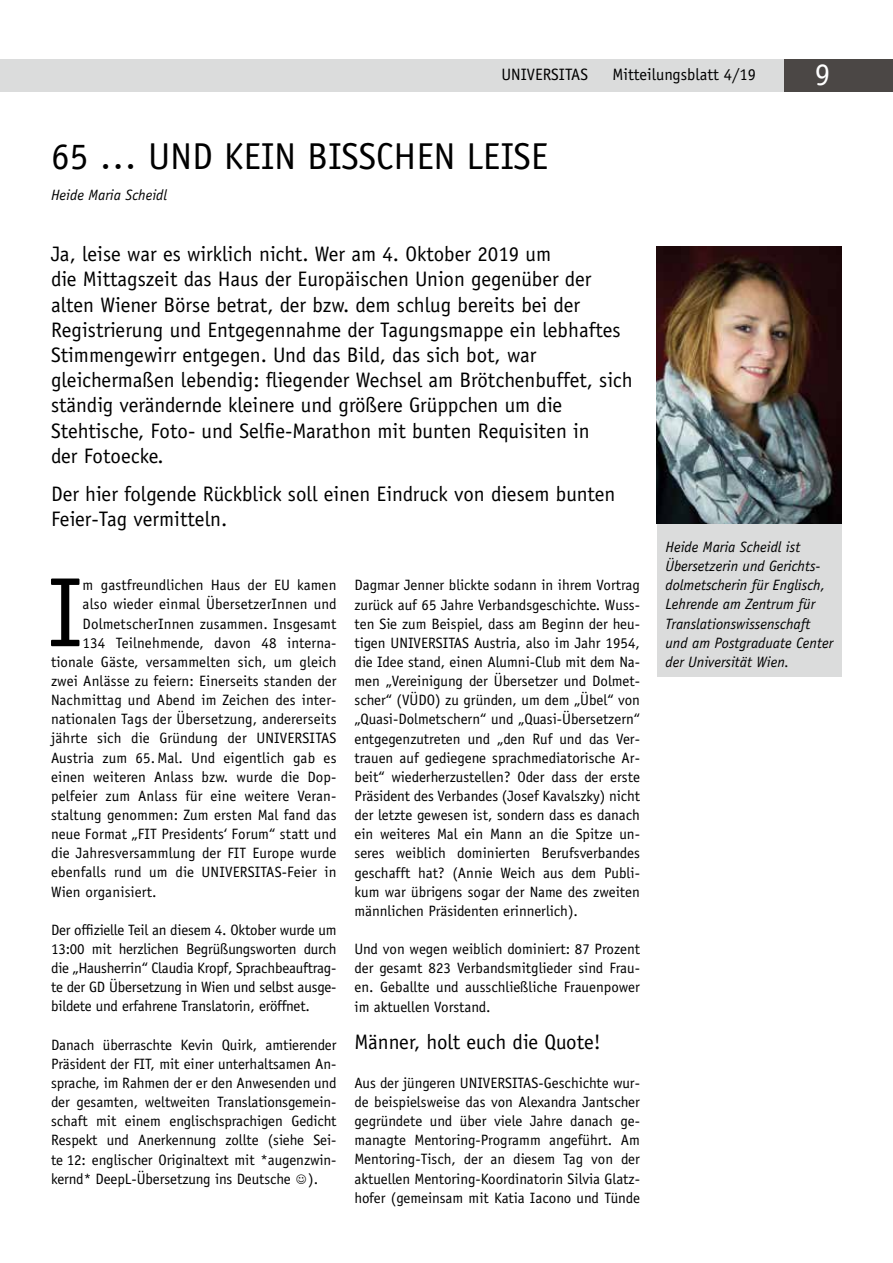
<style>
.page{position:relative;width:893px;height:1263px;background:#fff}
.page>*{position:absolute;margin:0;border:0;box-sizing:border-box;transform-origin:0 0}
.t1{font:98.85px "Officina Serif Std";color:#000}
.t2{font:37.5px "Officina Sans Std";color:#000}
.t3{font:31.5px "Officina Serif Std";color:#fff}
.t4{font:21px/25.2px "Officina Sans Std";color:#000}
.t5{font:16.5px "Officina Sans Std";color:#000}
.t6{font:15px/19.2px "Officina Sans Std";letter-spacing:.01em;color:#000;text-align:justify}
.t7{font:italic 15px/19.2px "Officina Sans Std";color:#000}
</style>
<div class="page">
<div style="left:0;top:59px;width:893px;height:33px;background:#dbdcdc"></div>
<div style="left:784px;top:59px;width:109px;height:33px;background:#4b4745"></div>
<div style="left:657px;top:504px;width:185px;height:173px;background:#dbdcdc"></div>
<img style="left:657px;top:246px;width:185px;height:277px">
<p class="t5" style="left:501px;top:65px;width:88px">UNIVERSITAS</p>
<p class="t5" style="left:612px;top:65px;width:145px">Mitteilungsblatt 4/19</p>
<h3 class="t3" style="left:815px;top:56px;width:17px">9</h3>
<h2 class="t2" style="left:51px;top:134px;width:499px">65 … UND KEIN BISSCHEN LEISE</h2>
<p class="t7" style="left:51px;top:185px;width:118px">Heide Maria Scheidl</p>
<p class="t4" style="left:51px;top:242px;width:583px">Ja, leise war es wirklich nicht. Wer am 4. Oktober 2019 um<br>die Mittagszeit das Haus der Europäischen Union gegenüber der alten Wiener Börse betrat, der bzw. dem schlug bereits bei der Registrierung und Entgegennahme der Tagungsmappe ein lebhaftes Stimmengewirr entgegen. Und das Bild, das sich bot, war gleichermaßen lebendig: fliegender Wechsel am Brötchenbuffet, sich ständig verändernde kleinere und größere Grüppchen um die Stehtische, Foto- und Selfie-Marathon mit bunten Requisiten in<br>der Fotoecke.</p>
<h3 class="t4" style="left:51px;top:481px;width:566px">Der hier folgende Rückblick soll einen Eindruck von diesem bunten<br>Feier-Tag vermitteln.</h3>
<h1 class="t1" style="left:49px;top:555px;width:34px">I</h1>
<p class="t6" style="left:83px;top:576px;width:255px">m gastfreundlichen Haus der EU kamen</p>
<p class="t6" style="left:83px;top:595px;width:255px">also wieder einmal ÜbersetzerInnen und</p>
<p class="t6" style="left:83px;top:614px;width:255px">DolmetscherInnen zusammen. Insgesamt</p>
<p class="t6" style="left:83px;top:633px;width:255px">134 Teilnehmende, davon 48 interna-</p>
<p class="t6" style="left:51px;top:652px;width:287px">tionale Gäste, versammelten sich, um gleich</p>
<p class="t6" style="left:51px;top:671px;width:287px">zwei Anlässe zu feiern: Einerseits standen der</p>
<p class="t6" style="left:51px;top:690px;width:287px">Nachmittag und Abend im Zeichen des inter-</p>
<p class="t6" style="left:51px;top:710px;width:287px">nationalen Tags der Übersetzung, andererseits</p>
<p class="t6" style="left:51px;top:729px;width:287px">jährte sich die Gründung der UNIVERSITAS</p>
<p class="t6" style="left:51px;top:748px;width:287px">Austria zum 65.Mal. Und eigentlich gab es</p>
<p class="t6" style="left:51px;top:767px;width:287px">einen weiteren Anlass bzw. wurde die Dop-</p>
<p class="t6" style="left:51px;top:786px;width:287px">pelfeier zum Anlass für eine weitere Veran-</p>
<p class="t6" style="left:51px;top:805px;width:287px">staltung genommen: Zum ersten Mal fand das</p>
<p class="t6" style="left:51px;top:824px;width:287px">neue Format „FIT Presidents‘ Forum“ statt und</p>
<p class="t6" style="left:51px;top:844px;width:287px">die Jahresversammlung der FIT Europe wurde</p>
<p class="t6" style="left:51px;top:863px;width:287px">ebenfalls rund um die UNIVERSITAS-Feier in</p>
<p class="t6" style="left:51px;top:882px;width:107px">Wien organisiert.</p>
<p class="t6" style="left:51px;top:920px;width:287px">Der offizielle Teil an diesem 4. Oktober wurde um 13:00 mit herzlichen Begrüßungsworten durch die „Hausherrin“ Claudia Kropf, Sprachbeauftrag&shy;te der GD Übersetzung in Wien und selbst ausge&shy;bildete und erfahrene Translatorin, eröffnet.</p>
<p class="t6" style="left:51px;top:1035px;width:287px">Danach überraschte Kevin Quirk, amtierender Präsident der FIT, mit einer unterhaltsamen An&shy;sprache, im Rahmen der er den Anwesenden und der gesamten, weltweiten Translationsgemein&shy;schaft mit einem englischsprachigen Gedicht Respekt und Anerkennung zollte (siehe Sei&shy;te 12: englischer Originaltext mit *augenzwin&shy;kernd* DeepL-Übersetzung ins Deutsche ☺).</p>
<p class="t6" style="left:354px;top:576px;width:287px">Dagmar Jenner blickte sodann in ihrem Vortrag zurück auf 65 Jahre Verbandsgeschichte. Wuss&shy;ten Sie zum Beispiel, dass am Beginn der heu&shy;tigen UNIVERSITAS Austria, also im Jahr 1954, die Idee stand, einen Alumni-Club mit dem Na&shy;men „Vereinigung der Übersetzer und Dolmet&shy;scher“ (VÜDO) zu gründen, um dem „Übel“ von „Quasi-Dolmetschern“ und „Quasi-Übersetzern“ entgegenzutreten und „den Ruf und das Ver&shy;trauen auf gediegene sprachmediatorische Ar&shy;beit“ wiederherzustellen? Oder dass der erste Präsident des Verbandes (Josef Kavalszky) nicht der letzte gewesen ist, sondern dass es danach ein weiteres Mal ein Mann an die Spitze un&shy;seres weiblich dominierten Berufsverbandes geschafft hat? (Annie Weich aus dem Publi&shy;kum war übrigens sogar der Name des zweiten männlichen Präsidenten erinnerlich).</p>
<p class="t6" style="left:354px;top:939px;width:287px">Und von wegen weiblich dominiert: 87 Prozent der gesamt 823 Verbandsmitglieder sind Frau&shy;en. Geballte und ausschließliche Frauenpower im aktuellen Vorstand.</p>
<h3 class="t4" style="left:354px;top:1029px;width:248px">Männer, holt euch die Quote!</h3>
<p class="t6" style="left:354px;top:1073px;width:287px">Aus der jüngeren UNIVERSITAS-Geschichte wur&shy;de beispielsweise das von Alexandra Jantscher gegründete und über viele Jahre danach ge&shy;managte Mentoring-Programm angeführt. Am Mentoring-Tisch, der an diesem Tag von der aktuellen Mentoring-Koordinatorin Silvia Glatz&shy;hofer (gemeinsam mit Katia Iacono und Tünde</p>
<p class="t7" style="left:665px;top:537px;width:169px">Heide Maria Scheidl ist<br>Übersetzerin und Gerichts&shy;dolmetscherin für Englisch,<br>Lehrende am Zentrum für<br>Translationswissenschaft und am Postgraduate Center der Universität Wien.</p>
</div>
